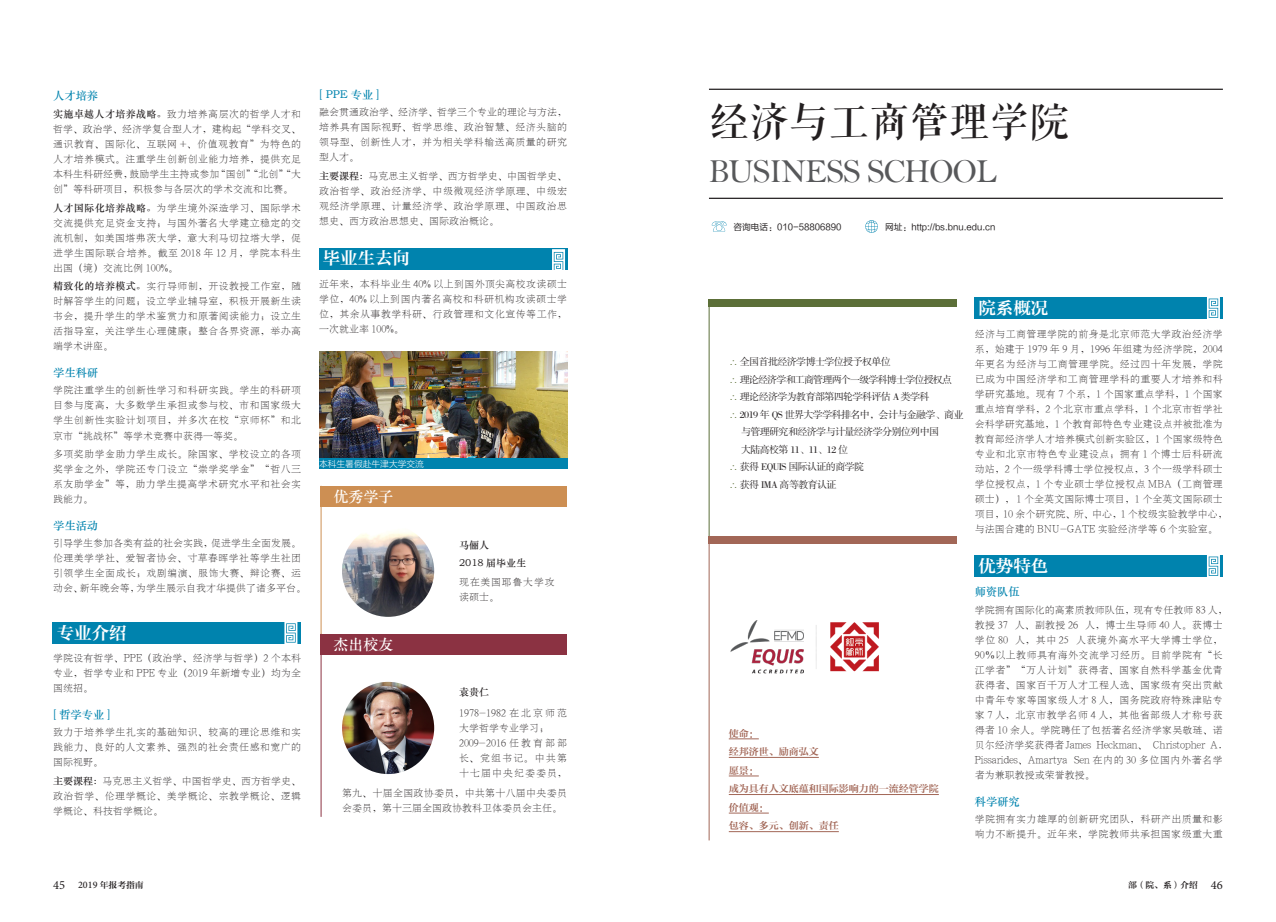
<style>
.page{position:relative;width:1276px;height:922px;background:#fff}
.page>*{position:absolute;margin:0;border:0;box-sizing:border-box;transform-origin:0 0}
.t1{font:40px "FZQKBYSJW GB1 0";color:#231f20}
.t2{font:33.75px "Bell";letter-spacing:-.03em;color:#57585a}
._2019院系-一级{font:17.5px "FZZYSK1 GBK1 0";color:#fff}
._2019院系-_优秀学子{font:15px "ST Zhongsong";color:#fff}
._2019院系-二级{font:11.25px "ST Zhongsong";color:#0083ae}
._2019院系-正文{font:10px/15px "H Ya 7 gj";letter-spacing:.035em;color:#231f20;text-align:justify}
._2019院系-正文-2{font:10px/15px "H Ya 7 gj";letter-spacing:.015em;color:#231f20}
._2019院系-正文-3{font:10px/15px "H Ya 7 gj";color:#231f20}
.t3{font:10px "FZXSSJW GB1 0";letter-spacing:-.06em;color:#231f20}
.t4{font:10px "FZZYSK1 GBK1 0";color:#a26757}
.t5{font:10px "FZXSSJW GB1 0";letter-spacing:-.08em;color:#231f20}
._2019院系-正文-4{font:10px "ST Zhongsong";color:#231f20}
._2019院系-正文-5{font:10px/15px "H Ya 7 gj";letter-spacing:.07em;color:#231f20}
.t6{font:8.75px "FZLTHJW GB1 0";color:#231f20}
.t7{font:8.75px "FZZYSK1 GBK1 0";color:#231f20}
.t8{font:8.75px "FZLTKHK GBK1 0";color:#fff}
.s1{font-family:"ST Zhongsong"}
.s2{color:#5c6f38}
.s3{font-family:"Minion Pro";font-size:12.5px}
.s4{font-family:"Minion Pro";font-weight:500;font-size:10px}
</style>
<div class="page">
<div style="left:52px;top:622px;width:248px;height:21px;background:#0083ae"></div>
<svg style="left:284px;top:622px;width:13px;height:22px"></svg>
<div style="left:320px;top:248px;width:248px;height:21px;background:#0083ae"></div>
<svg style="left:552px;top:249px;width:13px;height:21px"></svg>
<hr style="left:321px;top:485px;width:1px;height:158px;background:#cd8f53">
<div style="left:321px;top:633px;width:246px;height:21px;background:#8b3242"></div>
<img style="left:342px;top:681px;width:92px;height:92px;border-radius:46px">
<div style="left:321px;top:485px;width:246px;height:21px;background:#cd8f53"></div>
<hr style="left:321px;top:633px;width:1px;height:183px;background:#8b3242">
<img style="left:342px;top:524px;width:92px;height:92px;border-radius:46px">
<img style="left:319px;top:351px;width:248px;height:107px">
<div style="left:319px;top:458px;width:248px;height:10px;background:#0083ae"></div>
<div style="left:974px;top:297px;width:249px;height:22px;background:#0083ae"></div>
<svg style="left:1207px;top:297px;width:13px;height:22px"></svg>
<div style="left:974px;top:555px;width:249px;height:21px;background:#0083ae"></div>
<svg style="left:1207px;top:555px;width:13px;height:21px"></svg>
<hr style="left:729px;top:738px;width:30px;height:1px;background:#a26757">
<hr style="left:729px;top:757px;width:90px;height:1px;background:#a26757">
<hr style="left:729px;top:775px;width:30px;height:1px;background:#a26757">
<hr style="left:729px;top:794px;width:210px;height:1px;background:#a26757">
<hr style="left:729px;top:812px;width:40px;height:1px;background:#a26757">
<hr style="left:729px;top:831px;width:110px;height:1px;background:#a26757">
<svg style="left:865px;top:220px;width:13px;height:13px"></svg>
<svg style="left:711px;top:221px;width:15px;height:10px"></svg>
<div style="left:709px;top:299px;width:248px;height:7px;background:#5c6f38"></div>
<hr style="left:709px;top:538px;width:1px;height:302px;background:#a26757">
<hr style="left:709px;top:302px;width:1px;height:234px;background:#5c6f38">
<hr style="left:709px;top:89px;width:514px;height:1px;background:#231f20">
<hr style="left:709px;top:198px;width:514px;height:1px;background:#231f20">
<img style="left:730px;top:620px;width:149px;height:53px">
<div style="left:709px;top:536px;width:248px;height:7px;background:#a26757"></div>
<p class="_2019院系-二级" style="left:53px;top:88px;width:46px">人才培养</p>
<p class="_2019院系-正文" style="left:53px;top:106px;width:250px"><span class="s1">实施卓越人才培养战略。</span>致力培养高层次的哲学人才和哲学、政治学、经济学复合型人才，建构起“学科交叉、通识教育、国际化、互联网 +、价值观教育”为特色的人才培养模式。注重学生创新创业能力培养，提供充足本科生科研经费，鼓励学生主持或参加“国创”“北创”“大创”等科研项目，积极参与各层次的学术交流和比赛。</p>
<p class="_2019院系-正文" style="left:53px;top:200px;width:250px"><span class="s1">人才国际化培养战略。</span>为学生境外深造学习、国际学术交流提供充足资金支持；与国外著名大学建立稳定的交流机制，如美国塔弗茨大学，意大利马切拉塔大学，促进学生国际联合培养。截至 2018 年 12 月，学院本科生出国（境）交流比例 100%。</p>
<p class="_2019院系-正文" style="left:53px;top:278px;width:250px"><span class="s1">精致化的培养模式。</span>实行导师制，开设教授工作室，随时解答学生的问题；设立学业辅导室，积极开展新生读书会，提升学生的学术鉴赏力和原著阅读能力；设立生活指导室，关注学生心理健康；整合各界资源，举办高端学术讲座。</p>
<p class="_2019院系-二级" style="left:53px;top:364px;width:46px">学生科研</p>
<p class="_2019院系-正文" style="left:53px;top:383px;width:250px">学院注重学生的创新性学习和科研实践。学生的科研项目参与度高，大多数学生承担或参与校、市和国家级大学生创新性实验计划项目，并多次在校“京师杯”和北京市“挑战杯”等学术竞赛中获得一等奖。</p>
<p class="_2019院系-正文" style="left:53px;top:446px;width:249px">多项奖助学金助力学生成长。除国家、学校设立的各项奖学金之外，学院还专门设立“崇学奖学金”“哲八三系友助学金”等，助力学生提高学术研究水平和社会实践能力。</p>
<p class="_2019院系-二级" style="left:53px;top:517px;width:46px">学生活动</p>
<p class="_2019院系-正文-3" style="left:53px;top:535px;width:255px">引导学生参加各类有益的社会实践，促进学生全面发展。伦理美学学社、爱智者协会、寸草春晖学社等学生社团引领学生全面成长；戏剧编演、服饰大赛、辩论赛、运动会、新年晚会等，为学生展示自我才华提供了诸多平台。</p>
<p class="_2019院系-一级" style="left:57px;top:623px;width:71px">专业介绍</p>
<p class="_2019院系-正文" style="left:53px;top:650px;width:250px">学院设有哲学、PPE（政治学、经济学与哲学）2 个本科专业，哲学专业和 PPE 专业（2019 年新增专业）均为全国统招。</p>
<p class="_2019院系-二级" style="left:53px;top:706px;width:59px">[ 哲学专业 ]</p>
<p class="_2019院系-正文" style="left:53px;top:724px;width:250px">致力于培养学生扎实的基础知识、较高的理论思维和实践能力、良好的人文素养、强烈的社会责任感和宽广的国际视野。</p>
<p class="_2019院系-正文" style="left:53px;top:773px;width:250px"><span class="s1">主要课程：</span>马克思主义哲学、中国哲学史、西方哲学史、政治哲学、伦理学概论、美学概论、宗教学概论、逻辑学概论、科技哲学概论。</p>
<p class="_2019院系-二级" style="left:319px;top:86px;width:62px">[ PPE 专业 ]</p>
<p class="_2019院系-正文" style="left:319px;top:105px;width:250px">融会贯通政治学、经济学、哲学三个专业的理论与方法，培养具有国际视野、哲学思维、政治智慧、经济头脑的领导型、创新性人才，并为相关学科输送高质量的研究型人才。</p>
<p class="_2019院系-正文" style="left:319px;top:168px;width:250px"><span class="s1">主要课程：</span>马克思主义哲学、西方哲学史、中国哲学史、政治哲学、政治经济学、中级微观经济学原理、中级宏观经济学原理、计量经济学、政治学原理、中国政治思想史、西方政治思想史、国际政治概论。</p>
<p class="_2019院系-一级" style="left:322px;top:249px;width:89px">毕业生去向</p>
<p class="_2019院系-正文" style="left:319px;top:276px;width:250px">近年来，本科毕业生 40% 以上到国外顶尖高校攻读硕士学位，40% 以上到国内著名高校和科研机构攻读硕士学位，其余从事教学科研、行政管理和文化宣传等工作，一次就业率 100%。</p>
<p class="t8" style="left:319px;top:458px;width:106px">本科生暑假赴牛津大学交流</p>
<p class="_2019院系-_优秀学子" style="left:333px;top:485px;width:61px">优秀学子</p>
<p class="_2019院系-_优秀学子" style="left:333px;top:634px;width:61px">杰出校友</p>
<p class="_2019院系-正文-4" style="left:459px;top:537px;width:31px">马俪人</p>
<p class="_2019院系-正文-4" style="left:459px;top:556px;width:69px">2018 届毕业生</p>
<p class="_2019院系-正文-5" style="left:459px;top:574px;width:97px">现在美国耶鲁大学攻读硕士。</p>
<p class="_2019院系-正文-4" style="left:459px;top:685px;width:31px">袁贵仁</p>
<p class="_2019院系-正文-3" style="left:459px;top:704px;width:110px">1978-1982 在北京师范大学哲学专业学习；</p>
<p class="_2019院系-正文" style="left:459px;top:734px;width:110px">2009-2016 任教育部部长、党组书记。中共第十七届中央纪委委员，</p>
<p class="_2019院系-正文-3" style="left:342px;top:785px;width:226px">第九、十届全国政协委员，中共第十八届中央委员会委员，第十三届全国政协教科卫体委员会主任。</p>
<p class="t1" style="left:709px;top:102px;width:361px">经济与工商管理学院</p>
<p class="t2" style="left:709px;top:151px;width:289px">BUSINESS SCHOOL</p>
<p class="t6" style="left:733px;top:222px;width:110px">咨询电话：010-58806890</p>
<p class="t6" style="left:885px;top:222px;width:112px">网址：http://bs.bnu.edu.cn</p>
<p class="t3" style="left:728px;top:356px;width:164px"><span class="s2">∴</span> 全国首批经济学博士学位授予权单位</p>
<p class="t5" style="left:728px;top:374px;width:225px"><span class="s2">∴</span> 理论经济学和工商管理两个一级学科博士学位授权点</p>
<p class="t3" style="left:728px;top:391px;width:202px"><span class="s2">∴</span> 理论经济学为教育部第四轮学科评估 A 类学科</p>
<p class="t3" style="left:728px;top:409px;width:237px"><span class="s2">∴</span> 2019 年 QS 世界大学学科排名中，会计与金融学、商业</p>
<p class="t3" style="left:741px;top:426px;width:199px">与管理研究和经济学与计量经济学分别位列中国</p>
<p class="t3" style="left:741px;top:444px;width:109px">大陆高校第 11、11、12 位</p>
<p class="t3" style="left:728px;top:461px;width:137px"><span class="s2">∴</span> 获得 EQUIS 国际认证的商学院</p>
<p class="t3" style="left:728px;top:479px;width:109px"><span class="s2">∴</span> 获得 IMA 高等教育认证</p>
<p class="t4" style="left:729px;top:727px;width:31px">使命：</p>
<p class="t4" style="left:729px;top:746px;width:91px">经邦济世、励商弘文</p>
<p class="t4" style="left:729px;top:764px;width:31px">愿景：</p>
<p class="t4" style="left:729px;top:783px;width:211px">成为具有人文底蕴和国际影响力的一流经管学院</p>
<p class="t4" style="left:729px;top:801px;width:41px">价值观：</p>
<p class="t4" style="left:729px;top:820px;width:111px">包容、多元、创新、责任</p>
<p class="_2019院系-一级" style="left:978px;top:299px;width:71px">院系概况</p>
<p class="_2019院系-正文-2" style="left:974px;top:326px;width:255px">经济与工商管理学院的前身是北京师范大学政治经济学系，始建于 1979 年 9 月，1996 年组建为经济学院，2004年更名为经济与工商管理学院。经过四十年发展，学院已成为中国经济学和工商管理学科的重要人才培养和科学研究基地。现有 7 个系，1 个国家重点学科，1 个国家重点培育学科，2 个北京市重点学科，1 个北京市哲学社会科学研究基地，1 个教育部特色专业建设点并被批准为教育部经济学人才培养模式创新实验区，1 个国家级特色专业和北京市特色专业建设点；拥有 1 个博士后科研流动站，2 个一级学科博士学位授权点，3 个一级学科硕士学位授权点，1 个专业硕士学位授权点 MBA（工商管理硕士）, 1 个全英文国际博士项目，1 个全英文国际硕士项目，10 余个研究院、所、中心，1 个校级实验教学中心，与法国合建的 BNU-GATE 实验经济学等 6 个实验室。</p>
<p class="_2019院系-一级" style="left:978px;top:556px;width:71px">优势特色</p>
<p class="_2019院系-二级" style="left:974px;top:584px;width:46px">师资队伍</p>
<p class="_2019院系-正文" style="left:974px;top:602px;width:255px;text-align:left">学院拥有国际化的高素质教师队伍，现有专任教师 83 人，教授 37 人、副教授 26 人，博士生导师 40 人。获博士学位 80 人，其中 25 人获境外高水平大学博士学位，<br>90％以上教师具有海外交流学习经历。目前学院有“长江学者”“万人计划”获得者、国家自然科学基金优青获得者、国家百千万人才工程人选、国家级有突出贡献中青年专家等国家级人才 8 人，国务院政府特殊津贴专家 7 人，北京市教学名师 4 人，其他省部级人才称号获得者 10 余人。学院聘任了包括著名经济学家吴敬琏、诺贝尔经济学奖获得者 James Heckman、 Christopher A.<br>Pissarides、Amartya Sen 在内的 30 多位国内外著名学者为兼职教授或荣誉教授。</p>
<p class="_2019院系-二级" style="left:974px;top:793px;width:46px">科学研究</p>
<p class="_2019院系-正文" style="left:974px;top:811px;width:250px">学院拥有实力雄厚的创新研究团队，科研产出质量和影响力不断提升。近年来，学院教师共承担国家级重大重</p>
<p class="t7" style="left:53px;top:880px;width:92px"><span class="s3">45</span> <span class="s4">2019</span> 年报考指南</p>
<p class="t7" style="left:1128px;top:879px;width:96px">部（院、系）介绍 <span class="s3">46</span></p>
</div>
